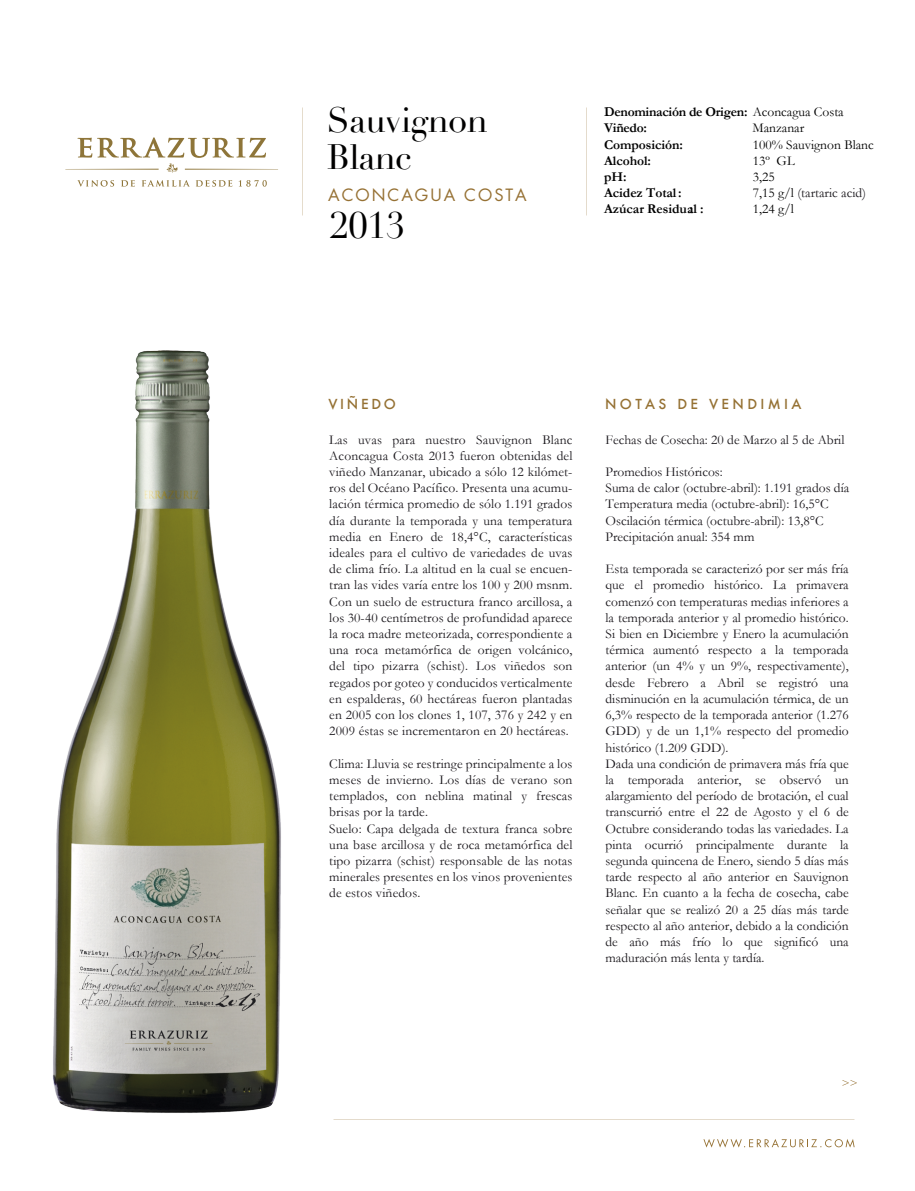
<style>
.page{position:relative;width:915px;height:1191px;background:#fff}
.page>*{position:absolute;margin:0;border:0;box-sizing:border-box;transform-origin:0 0}
.t1{font:36px "Didot";color:#010000}
.t2{font:34.5px/37.5px "Didot";letter-spacing:-.02em;color:#010000}
.t3{font:16.5px "Futura";letter-spacing:.12em;color:#967134}
.t4{font:13.5px/16.2px "Garamond";color:#1a171c}
.t5{font:700 13.5px/16.2px "Garamond";letter-spacing:-.005em;color:#000}
.t6{font:13.5px "Garamond";color:#000}
.t7{font:500 13.5px "Futura";letter-spacing:.25em;color:#957133}
.s1{font-weight:400}
.s2{color:#000}
</style>
<div class="page">
<svg style="left:842px;top:1080px;width:14px;height:5px"></svg>
<svg style="left:703px;top:1139px;width:151px;height:8px"></svg>
<img style="left:52px;top:350px;width:229px;height:763px">
<hr style="left:65px;top:169px;width:93px;height:1px;background:#8e7539">
<hr style="left:185px;top:169px;width:93px;height:1px;background:#8e7539">
<svg style="left:77px;top:137px;width:189px;height:36px"></svg>
<svg style="left:77px;top:180px;width:37px;height:7px"></svg>
<svg style="left:121px;top:180px;width:14px;height:7px"></svg>
<svg style="left:142px;top:180px;width:90px;height:7px"></svg>
<svg style="left:238px;top:180px;width:29px;height:7px"></svg>
<h2 class="t2" style="left:327px;top:102px;width:162px">Sauvignon<br>Blanc</h2>
<p class="t3" style="left:328px;top:184px;width:200px">ACONCAGUA COSTA</p>
<h1 class="t1" style="left:330px;top:204px;width:76px">2013</h1>
<p class="t5" style="left:604px;top:104px;width:241px">Denominación de Origen: <span class="s1">Aconcagua Costa<br></span>Viñedo:</p>
<p class="t6" style="left:752px;top:120px;width:53px">Manzanar</p>
<p class="t5" style="left:604px;top:136px;width:80px">Composición:</p>
<p class="t6" style="left:752px;top:136px;width:122px">100% Sauvignon Blanc</p>
<p class="t5" style="left:604px;top:152px;width:48px">Alcohol:</p>
<p class="t6" style="left:752px;top:152px;width:44px">13º GL</p>
<p class="t5" style="left:604px;top:168px;width:24px">pH:</p>
<p class="t6" style="left:752px;top:169px;width:23px">3,25</p>
<p class="t5" style="left:604px;top:185px;width:79px">Acidez Total:</p>
<p class="t4" style="left:752px;top:185px;width:115px"><span class="s2">7,15 g/l</span> (tartaric acid)</p>
<p class="t5" style="left:604px;top:201px;width:101px">Azúcar Residua: l :</p>
<p class="t6" style="left:752px;top:201px;width:43px">1,24 g/l</p>
<p class="t7" style="left:328px;top:394px;width:69px">VIÑEDO</p>
<p class="t7" style="left:605px;top:395px;width:198px">NOTAS DE VENDIMIA</p>
<p class="t4" style="left:329px;top:431px;width:244px;text-align:justify">Las uvas para nuestro Sauvignon Blanc Aconcagua Costa 2013 fueron obtenidas del viñedo Manzanar, ubicado a sólo 12 kilómet&shy;ros del Océano Pacífico. Presenta una acumu&shy;lación térmica promedio de sólo 1.191 grados día durante la temporada y una temperatura media en Enero de 18,4°C, características ideales para el cultivo de variedades de uvas de clima frío. La altitud en la cual se encuen&shy;tran las vides varía entre los 100 y 200 msnm.<br>Con un suelo de estructura franco arcillosa, a los 30-40 centímetros de profundidad aparece la roca madre meteorizada, correspondiente a una roca metamórfica de origen volcánico, del tipo pizarra (schist). Los viñedos son regados por goteo y conducidos verticalmente en espalderas, 60 hectáreas fueron plantadas en 2005 con los clones 1, 107, 376 y 242 y en 2009 éstas se incrementaron en 20 hectáreas.</p>
<p class="t4" style="left:329px;top:755px;width:244px">Clima: Lluvia se restringe principalmente a los meses de invierno. Los días de verano son templados, con neblina matinal y frescas brisas por la tarde.<br>Suelo: Capa delgada de textura franca sobre una base arcillosa y de roca metamórfica del tipo pizarra (schist) responsable de las notas minerales presentes en los vinos provenientes de estos viñedos.</p>
<p class="t4" style="left:605px;top:431px;width:240px">Fechas de Cosecha: 20 de Marzo al 5 de Abril</p>
<p class="t4" style="left:605px;top:463px;width:245px">Promedios Históricos:<br>Suma de calor (octubre-abril): 1.191 grados día Temperatura media (octubre-abril): 16,5°C Oscilación térmica (octubre-abril): 13,8°C Precipitación anual: 354 mm</p>
<p class="t4" style="left:605px;top:561px;width:245px">Esta temporada se caracterizó por ser más fría que el promedio histórico. La primavera comenzó con temperaturas medias inferiores a la temporada anterior y al promedio histórico.<br>Si bien en Diciembre y Enero la acumulación térmica aumentó respecto a la temporada anterior (un 4% y un 9%, respectivamente), desde Febrero a Abril se registró una disminución en la acumulación térmica, de un 6,3% respecto de la temporada anterior (1.276<br>GDD) y de un 1,1% respecto del promedio histórico (1.209 GDD).<br>Dada una condición de primavera más fría que la temporada anterior, se observó un alargamiento del período de brotación, el cual transcurrió entre el 22 de Agosto y el 6 de Octubre considerando todas las variedades. La pinta ocurrió principalmente durante la segunda quincena de Enero, siendo 5 días más tarde respecto al año anterior en Sauvignon Blanc. En cuanto a la fecha de cosecha, cabe señalar que se realizó 20 a 25 días más tarde respecto al año anterior, debido a la condición de año más frío lo que significó una maduración más lenta y tardía.</p>
</div>
